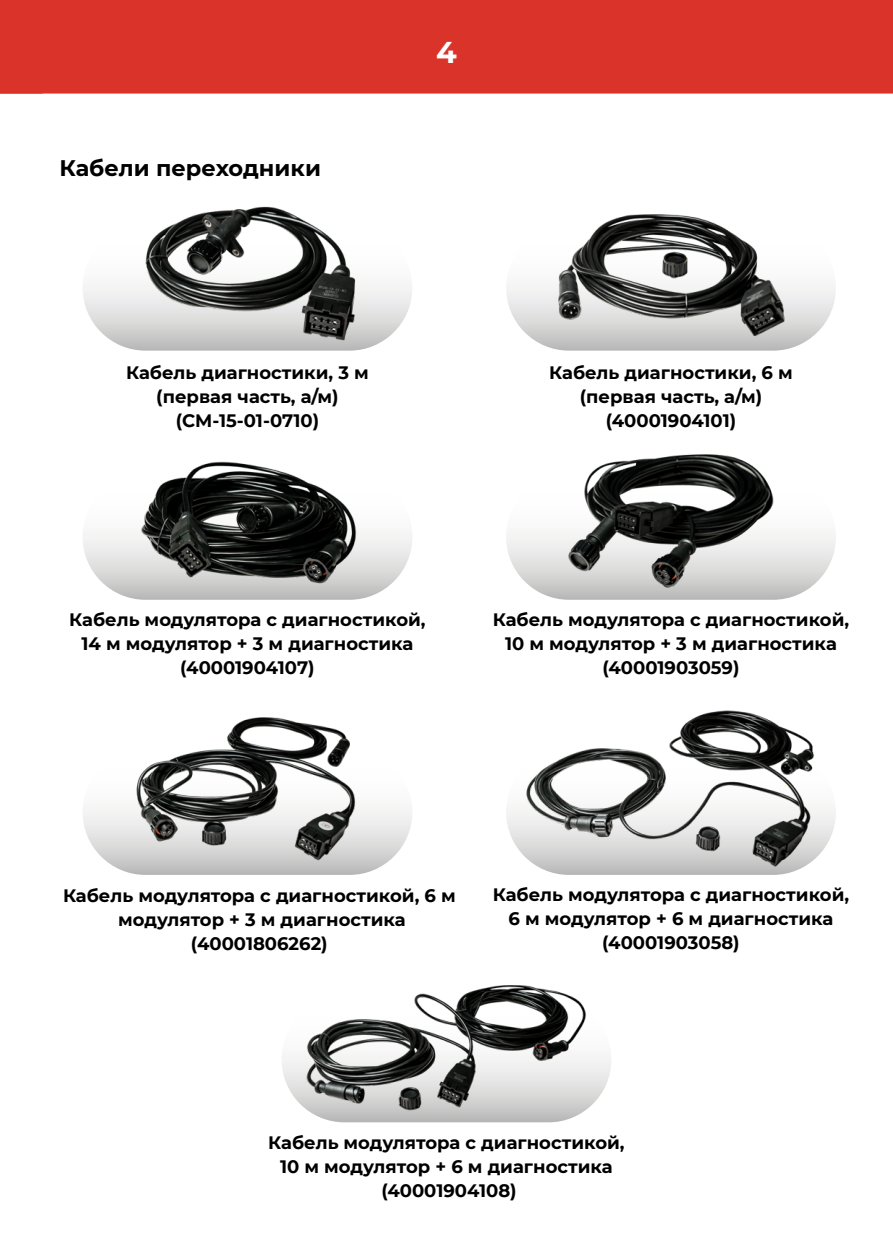
<style>
.page{position:relative;width:893px;height:1259px;background:#fff}
.page>*{position:absolute;margin:0;border:0;box-sizing:border-box;transform-origin:0 0}
.t1{font:700 30px "Montserrat";color:#fff}
.t2{font:700 22.5px "Montserrat";color:#000}
.t3{font:700 18px/24px "Montserrat";color:#000;text-align:center}
</style>
<div class="page">
<svg style="left:83px;top:225px;width:329px;height:126px"></svg>
<svg style="left:506px;top:225px;width:330px;height:126px"></svg>
<svg style="left:83px;top:474px;width:329px;height:126px"></svg>
<svg style="left:506px;top:474px;width:330px;height:126px"></svg>
<svg style="left:83px;top:749px;width:329px;height:126px"></svg>
<svg style="left:506px;top:749px;width:330px;height:126px"></svg>
<svg style="left:282px;top:996px;width:329px;height:126px"></svg>
<div style="left:0;top:0;width:893px;height:94px;background:#da342a"></div>
<img style="left:134px;top:717px;width:226px;height:148px">
<img style="left:526px;top:710px;width:290px;height:159px">
<img style="left:566px;top:454px;width:209px;height:134px">
<img style="left:555px;top:214px;width:232px;height:126px">
<img style="left:139px;top:461px;width:219px;height:127px">
<img style="left:305px;top:985px;width:283px;height:127px">
<img style="left:143px;top:206px;width:216px;height:139px">
<p class="t2" style="left:60px;top:152px;width:263px">Кабели переходники</p>
<h1 class="t1" style="left:436px;top:31px;width:22px">4</h1>
<p class="t3" style="left:126px;top:359px;width:244px">Кабель диагностики, 3 м (первая часть, а/м) (CM-15-01-0710)</p>
<p class="t3" style="left:549px;top:359px;width:245px">Кабель диагностики, 6 м (первая часть, а/м) (40001904101)</p>
<p class="t3" style="left:69px;top:607px;width:358px">Кабель модулятора с диагностикой,<br>14 м модулятор + 3 м диагностика (40001904107)</p>
<p class="t3" style="left:493px;top:607px;width:358px">Кабель модулятора с диагностикой,<br>10 м модулятор + 3 м диагностика (40001903059)</p>
<p class="t3" style="left:63px;top:882px;width:394px">Кабель модулятора с диагностикой, 6 м модулятор + 3 м диагностика (40001806262)</p>
<p class="t3" style="left:493px;top:882px;width:358px">Кабель модулятора с диагностикой,<br>6 м модулятор + 6 м диагностика (40001903058)</p>
<p class="t3" style="left:268px;top:1129px;width:358px">Кабель модулятора с диагностикой,<br>10 м модулятор + 6 м диагностика (40001904108)</p>
</div>
